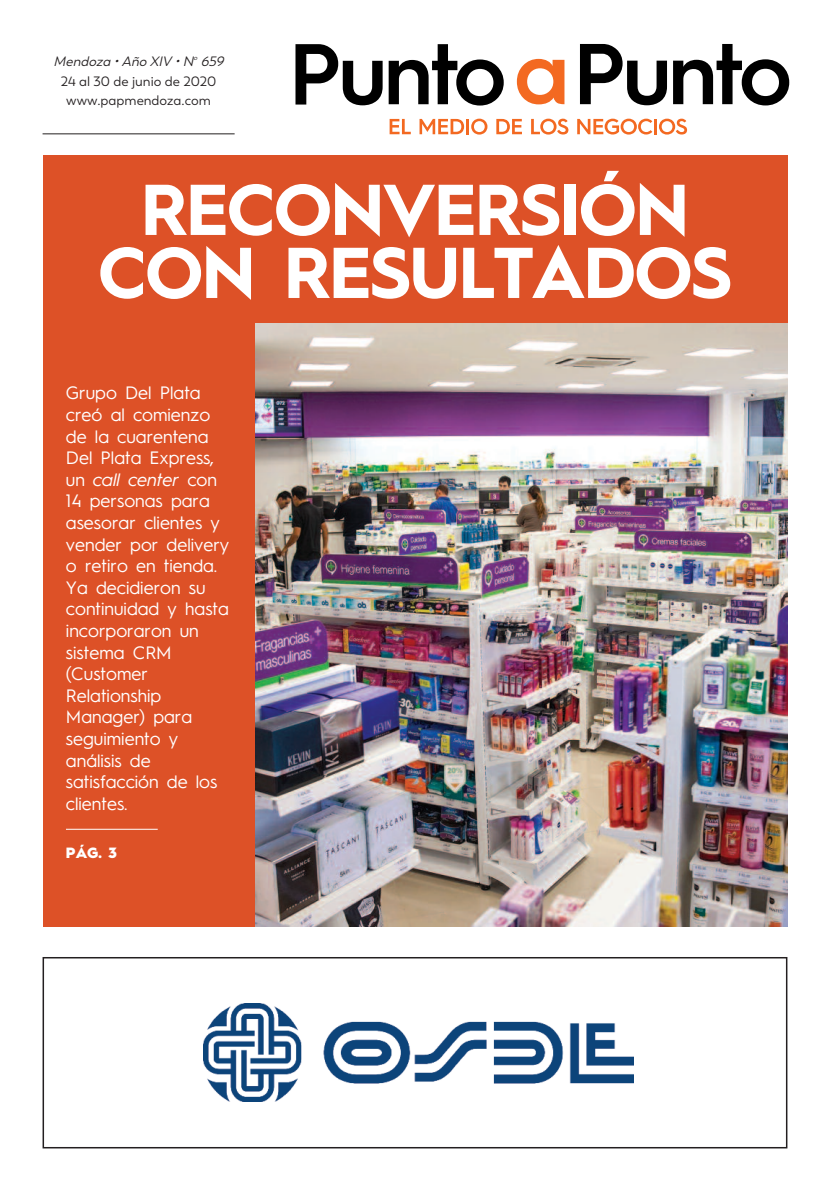
<style>
.page{position:relative;width:830px;height:1191px;background:#fff}
.page>*{position:absolute;margin:0;border:0;box-sizing:border-box;transform-origin:0 0}
.t1{font:700 72px/63px "Hurme Geometric Sans 1";letter-spacing:-.03em;color:#fff;text-align:center}
.t2{font:18px/21.6px "Hurme Geometric Sans 1";color:#fff}
.t3{font:900 14.85px "Hurme Geometric Sans 1";color:#fff}
.t4{font:13.5px/19px "Trenda";color:#231f20;text-align:center}
.t5{font:italic 13.5px "Trenda";color:#231f20}
.t6{font:italic 6.75px "Trenda";color:#231f20}
.s1{font-style:italic}
</style>
<div class="page">
<div style="left:43px;top:155px;width:744px;height:772px;background:#dd5127"></div>
<div style="left:43px;top:957px;width:744px;height:191px;border:2px solid #231f20"></div>
<img style="left:255px;top:323px;width:532px;height:603px">
<svg style="left:388px;top:44px;width:115px;height:61px"></svg>
<svg style="left:295px;top:44px;width:87px;height:61px"></svg>
<svg style="left:389px;top:119px;width:21px;height:15px"></svg>
<svg style="left:419px;top:119px;width:45px;height:15px"></svg>
<hr style="left:466px;top:119px;width:3px;height:15px;background:#f36921">
<svg style="left:471px;top:119px;width:16px;height:16px"></svg>
<svg style="left:496px;top:119px;width:25px;height:15px"></svg>
<svg style="left:531px;top:119px;width:37px;height:16px"></svg>
<svg style="left:577px;top:119px;width:75px;height:16px"></svg>
<hr style="left:653px;top:119px;width:3px;height:15px;background:#f36921">
<svg style="left:659px;top:119px;width:27px;height:16px"></svg>
<svg style="left:580px;top:44px;width:86px;height:61px"></svg>
<svg style="left:673px;top:44px;width:115px;height:61px"></svg>
<svg style="left:516px;top:59px;width:48px;height:45px"></svg>
<img style="left:203px;top:1003px;width:430px;height:98px">
<hr style="left:66px;top:829px;width:92px;height:1px;background:#fff">
<hr style="left:43px;top:134px;width:191px;height:1px;background:#231f20">
<p class="t5" style="left:54px;top:57px;width:174px">Mendoza • Año XIV • N 659</p>
<p class="t6" style="left:193px;top:55px;width:7px">o</p>
<p class="t4" style="left:61px;top:73px;width:157px">24 al 30 de junio de 2020 www.papmendoza.com</p>
<h1 class="t1" style="left:98px;top:185px;width:635px">RECONVERSIÓN<br>CON RESULTADOS</h1>
<p class="t2" style="left:66px;top:384px;width:165px">Grupo Del Plata creó al comienzo de la cuarentena<br>Del Plata Express, un <span class="s1">call center</span> con<br>14 personas para asesorar clientes y vender por delivery o retiro en tienda.<br>Ya decidieron su continuidad y hasta incorporaron un sistema CRM (Customer<br>Relationship<br>Manager) para seguimiento y análisis de satisfacción de los clientes.</p>
<p class="t3" style="left:66px;top:848px;width:52px">PÁG. 3</p>
</div>
